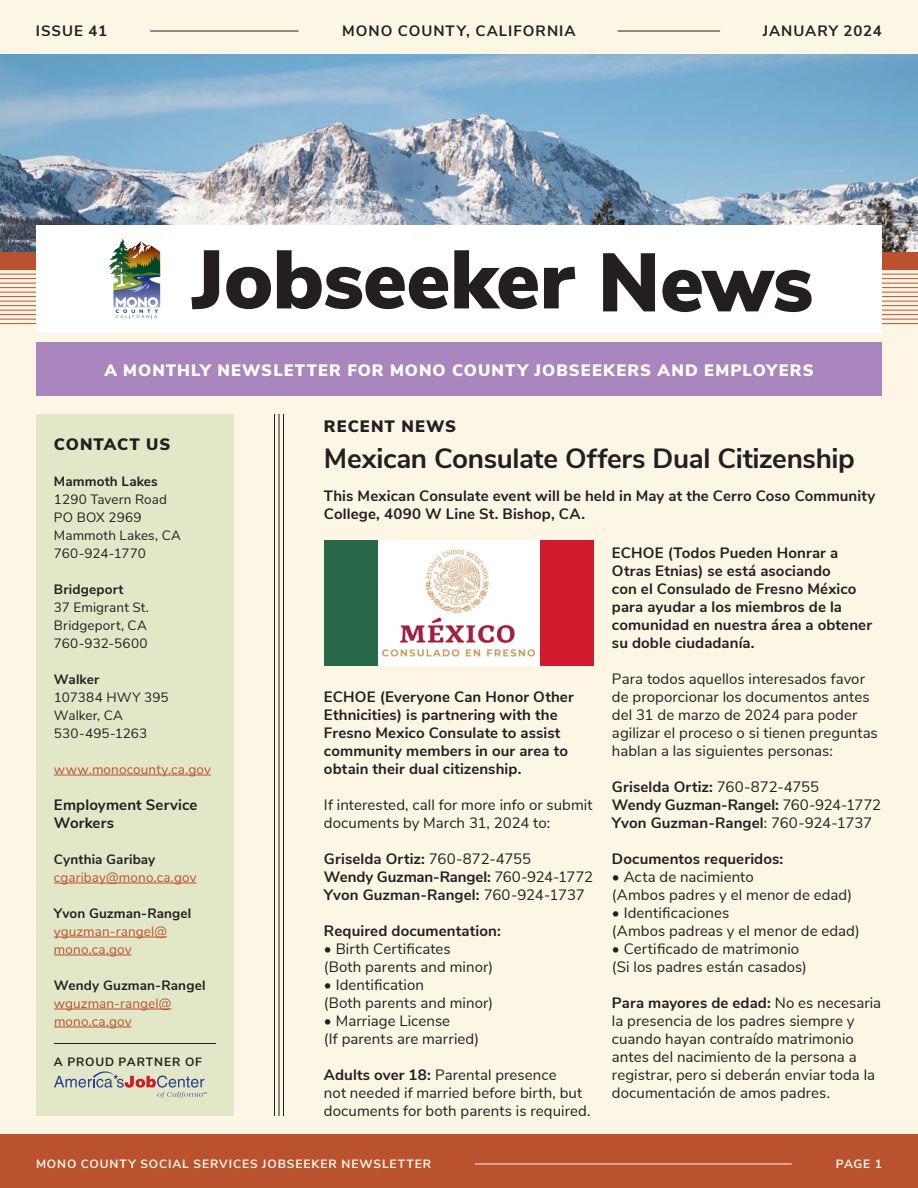
<style>
.page{position:relative;width:918px;height:1188px;background:#fef6e5}
.page>*{position:absolute;margin:0;border:0;box-sizing:border-box;transform-origin:0 0}
.t1{font:900 82.5px "Nunito Sans";letter-spacing:-.01em;color:#231f20}
.t2{font:700 27.75px "Nunito Sans";letter-spacing:-.015em;color:#231f20}
.t3{font:900 16.5px "Nunito Sans";letter-spacing:.065em;color:#fff}
.t4{font:900 16.5px "Nunito Sans";letter-spacing:.06em;color:#231f20}
.t5{font:15px/18px "Nunito Sans";letter-spacing:.005em;color:#231f20}
.t6{font:700 15px/18px "Nunito Sans";letter-spacing:.01em;color:#231f20}
.t7{font:700 15px "Nunito Sans";letter-spacing:-.01em;color:#231f20}
.t8{font:700 15px "Nunito Sans";letter-spacing:.065em;color:#231f20}
.t9{font:700 15px "Nunito Sans";letter-spacing:.055em;color:#231f20}
.t10{font:13.5px "Nunito Sans";letter-spacing:.01em;color:#231f20}
.t11{font:13.5px/18px "Nunito Sans";letter-spacing:.01em;color:#ba522f}
.t12{font:700 13.5px "Nunito Sans";letter-spacing:.01em;color:#231f20}
.t13{font:13.5px "Nunito Sans";letter-spacing:-.015em;color:#231f20}
.t14{font:700 12px "Nunito Sans";letter-spacing:.075em;color:#fef6e5}
.t15{font:700 12px "Nunito Sans";letter-spacing:.08em;color:#231f20}
.s1{font-weight:400}
.s2{font-weight:700}
</style>
<div class="page">
<img style="left:0;top:54px;width:918px;height:198px">
<div style="left:0;top:252px;width:918px;height:18px;background:#ba522f"></div>
<hr style="left:0;top:274px;width:918px;height:1px;background:#ba522f">
<hr style="left:0;top:278px;width:918px;height:1px;background:#ba522f">
<hr style="left:0;top:283px;width:918px;height:1px;background:#ba522f">
<hr style="left:0;top:287px;width:918px;height:1px;background:#ba522f">
<hr style="left:0;top:292px;width:918px;height:1px;background:#ba522f">
<hr style="left:0;top:296px;width:918px;height:1px;background:#ba522f">
<hr style="left:0;top:301px;width:918px;height:1px;background:#ba522f">
<hr style="left:0;top:305px;width:918px;height:1px;background:#ba522f">
<hr style="left:0;top:310px;width:918px;height:1px;background:#ba522f">
<hr style="left:0;top:314px;width:918px;height:1px;background:#ba522f">
<hr style="left:0;top:319px;width:918px;height:1px;background:#ba522f">
<hr style="left:0;top:323px;width:918px;height:1px;background:#ba522f">
<hr style="left:274px;top:414px;width:1px;height:702px;background:#231f20">
<hr style="left:279px;top:414px;width:1px;height:702px;background:#231f20">
<hr style="left:283px;top:414px;width:1px;height:702px;background:#231f20">
<div style="left:36px;top:414px;width:198px;height:702px;background:#e2e8c7"></div>
<div style="left:0;top:1134px;width:918px;height:54px;background:#ba522f"></div>
<hr style="left:475px;top:1164px;width:317px;height:1px;background:#fef6e5">
<hr style="left:150px;top:31px;width:148px;height:1px;background:#231f20">
<hr style="left:618px;top:31px;width:102px;height:1px;background:#231f20">
<img style="left:378px;top:540px;width:162px;height:126px">
<hr style="left:54px;top:775px;width:157px;height:1px;background:#ba522f">
<hr style="left:54px;top:883px;width:143px;height:1px;background:#ba522f">
<hr style="left:54px;top:937px;width:113px;height:1px;background:#ba522f">
<hr style="left:54px;top:955px;width:78px;height:1px;background:#ba522f">
<hr style="left:54px;top:1009px;width:117px;height:1px;background:#ba522f">
<hr style="left:54px;top:1027px;width:78px;height:1px;background:#ba522f">
<div style="left:36px;top:342px;width:846px;height:54px;background:#a986bd"></div>
<div style="left:36px;top:225px;width:846px;height:108px;background:#fff"></div>
<img style="left:108px;top:239px;width:53px;height:80px">
<svg style="left:54px;top:1071px;width:153px;height:27px"></svg>
<hr style="left:54px;top:1043px;width:162px;height:1px;background:#231f20">
<div style="left:540px;top:540px;width:54px;height:126px;background:#cf1b2c"></div>
<div style="left:324px;top:540px;width:54px;height:126px;background:#266848"></div>
<p class="t6" style="left:36px;top:21px;width:73px">ISSUE 41</p>
<p class="t8" style="left:342px;top:20px;width:235px">MONO COUNTY, CALIFORNIA</p>
<p class="t9" style="left:763px;top:20px;width:121px">JANUARY 2024</p>
<p class="t1" style="left:192px;top:219px;width:623px">Jobseeker News</p>
<p class="t3" style="left:104px;top:358px;width:711px">A MONTHLY NEWSLETTER FOR MONO COUNTY JOBSEEKERS AND EMPLOYERS</p>
<p class="t4" style="left:54px;top:432px;width:118px">CONTACT US</p>
<p class="t12" style="left:54px;top:471px;width:105px">Mammoth Lakes</p>
<p class="t10" style="left:54px;top:489px;width:114px">1290 Tavern Road</p>
<p class="t10" style="left:54px;top:507px;width:89px">PO BOX 2969</p>
<p class="t10" style="left:54px;top:525px;width:129px">Mammoth Lakes, CA</p>
<p class="t13" style="left:54px;top:543px;width:93px">760-924-1770</p>
<p class="t12" style="left:54px;top:579px;width:71px">Bridgeport</p>
<p class="t10" style="left:54px;top:597px;width:96px">37 Emigrant St.</p>
<p class="t10" style="left:54px;top:615px;width:94px">Bridgeport, CA</p>
<p class="t10" style="left:54px;top:633px;width:95px">760-932-5600</p>
<p class="t12" style="left:54px;top:669px;width:47px">Walker</p>
<p class="t10" style="left:54px;top:687px;width:116px">107384 HWY 395</p>
<p class="t10" style="left:54px;top:705px;width:71px">Walker, CA</p>
<p class="t10" style="left:54px;top:723px;width:95px">530-495-1263</p>
<p class="t11" style="left:54px;top:759px;width:159px">www.monocounty.ca.gov</p>
<p class="t6" style="left:54px;top:795px;width:145px">Employment Service<br>Workers</p>
<p class="t12" style="left:54px;top:849px;width:103px">Cynthia Garibay</p>
<p class="t11" style="left:54px;top:867px;width:144px">cgaribay@mono.ca.gov</p>
<p class="t12" style="left:54px;top:903px;width:139px">Yvon Guzman-Rangel</p>
<p class="t11" style="left:54px;top:921px;width:115px">yguzman-rangel@ mono.ca.gov</p>
<p class="t12" style="left:54px;top:975px;width:153px">Wendy Guzman-Rangel</p>
<p class="t11" style="left:54px;top:993px;width:119px">wguzman-rangel@ mono.ca.gov</p>
<p class="t15" style="left:54px;top:1053px;width:150px">A PROUD PARTNER OF</p>
<p class="t4" style="left:324px;top:414px;width:134px">RECENT NEWS</p>
<p class="t2" style="left:324px;top:438px;width:532px">Mexican Consulate Offers Dual Citizenship</p>
<p class="t6" style="left:324px;top:486px;width:553px">This Mexican Consulate event will be held in May at the Cerro Coso Community<br>College, 4090 W Line St. Bishop, CA.</p>
<p class="t6" style="left:324px;top:687px;width:251px">ECHOE (Everyone Can Honor Other Ethnicities) is partnering with the Fresno Mexico Consulate to assist community members in our area to obtain their dual citizenship.</p>
<p class="t5" style="left:324px;top:795px;width:270px">If interested, call for more info or submit documents by March 31, 2024 to:</p>
<p class="t6" style="left:324px;top:849px;width:209px">Griselda Ortiz: <span class="s1">760-872-4755</span></p>
<p class="t7" style="left:324px;top:866px;width:271px">Wendy Guzman-Rangel: <span class="s1">760-924-1772</span></p>
<p class="t6" style="left:324px;top:885px;width:262px">Yvon Guzman-Rangel: <span class="s1">760-924-1737</span></p>
<p class="t6" style="left:324px;top:921px;width:178px">Required documentation:</p>
<p class="t5" style="left:324px;top:939px;width:128px">• Birth Certificates</p>
<p class="t5" style="left:324px;top:957px;width:171px">(Both parents and minor)</p>
<p class="t5" style="left:324px;top:975px;width:101px">• Identification</p>
<p class="t5" style="left:324px;top:993px;width:171px">(Both parents and minor)</p>
<p class="t5" style="left:324px;top:1011px;width:128px">• Marriage License</p>
<p class="t5" style="left:324px;top:1029px;width:157px">(If parents are married)</p>
<p class="t5" style="left:324px;top:1065px;width:268px"><span class="s2">Adults over 18:</span> Parental presence<br>not needed if married before birth, but documents for both parents is required.</p>
<p class="t6" style="left:612px;top:543px;width:262px">ECHOE (Todos Pueden Honrar a<br>Otras Etnias) se está asociando<br>con el Consulado de Fresno México para ayudar a los miembros de la comunidad en nuestra área a obtener su doble ciudadanía.</p>
<p class="t5" style="left:612px;top:669px;width:267px">Para todos aquellos interesados favor de proporcionar los documentos antes del 31 de marzo de 2024 para poder agilizar el proceso o si tienen preguntas hablan a las siguientes personas:</p>
<p class="t6" style="left:612px;top:777px;width:209px">Griselda Ortiz: <span class="s1">760-872-4755</span></p>
<p class="t7" style="left:612px;top:794px;width:271px">Wendy Guzman-Rangel: <span class="s1">760-924-1772</span></p>
<p class="t6" style="left:612px;top:813px;width:262px">Yvon Guzman-Rangel<span class="s1">: 760-924-1737</span></p>
<p class="t6" style="left:612px;top:849px;width:173px">Documentos requeridos:</p>
<p class="t5" style="left:612px;top:867px;width:143px">• Acta de nacimiento</p>
<p class="t5" style="left:612px;top:885px;width:242px">(Ambos padres y el menor de edad)</p>
<p class="t5" style="left:612px;top:903px;width:119px">• Identificaciones</p>
<p class="t5" style="left:612px;top:921px;width:249px">(Ambos padreas y el menor de edad)</p>
<p class="t5" style="left:612px;top:939px;width:189px">• Certificado de matrimonio</p>
<p class="t5" style="left:612px;top:957px;width:196px">(Si los padres están casados)</p>
<p class="t5" style="left:612px;top:993px;width:271px"><span class="s2">Para mayores de edad:</span> No es necesaria la presencia de los padres siempre y cuando hayan contraído matrimonio antes del nacimiento de la persona a registrar, pero si deberán enviar toda la documentación de amos padres.</p>
<p class="t14" style="left:36px;top:1155px;width:397px">MONO COUNTY SOCIAL SERVICES JOBSEEKER NEWSLETTER</p>
<p class="t14" style="left:836px;top:1155px;width:48px">PAGE 1</p>
</div>
